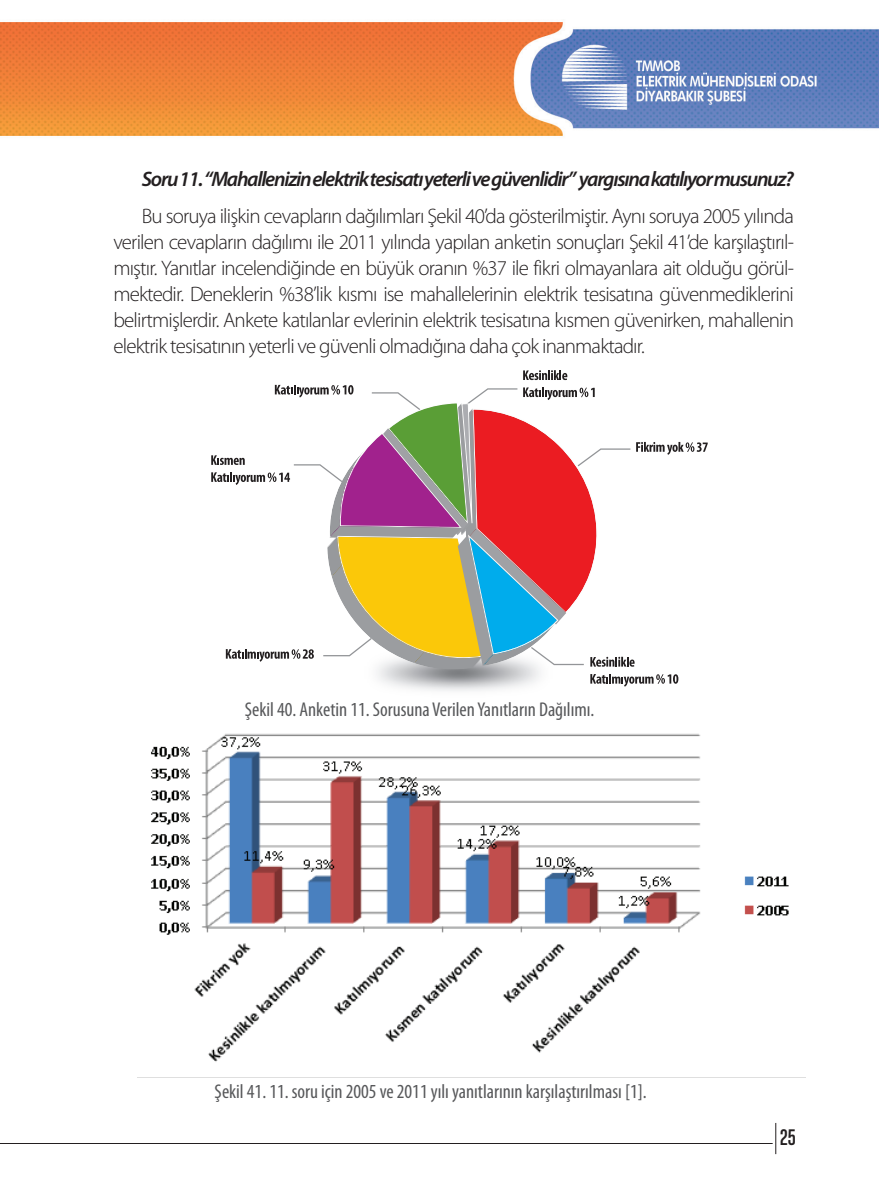
<style>
.page{position:relative;width:879px;height:1191px;background:#fff}
.page>*{position:absolute;margin:0;border:0;box-sizing:border-box;transform-origin:0 0}
.t1{font:24px "Chalet Comprime Cologne Eighty";color:#231f20}
.t2{font:300 21px/26px "Myriad Pro";letter-spacing:-.04em;color:#231f20;text-align:justify}
.t3{font:italic 600 21px "Myriad Pro";letter-spacing:-.06em;color:#231f20}
.t4{font:condensed 20px "Myriad Pro";color:#57585a}
</style>
<div class="page">
<img style="left:0;top:22px;width:879px;height:1133px">
<hr style="left:0;top:1143px;width:772px;height:1px;background:#231f20">
<hr style="left:775px;top:1123px;width:1px;height:31px;background:#231f20">
<img style="left:291px;top:686px;width:335px;height:41px">
<svg style="left:211px;top:370px;width:497px;height:316px"></svg>
<img style="left:137px;top:727px;width:668px;height:350px">
<p class="t3" style="left:142px;top:165px;width:653px">Soru 11. “Mahallenizin elektrik tesisatı yeterli ve güvenlidir” yargısına katılıyor musunuz?</p>
<p class="t2" style="left:113px;top:203px;width:682px;text-indent:28px">Bu soruya ilişkin cevapların dağılımları Şekil 40’da gösterilmiştir. Aynı soruya 2005 yılında verilen cevapların dağılımı ile 2011 yılında yapılan anketin sonuçları Şekil 41’de karşılaştırıl&shy;mıştır. Yanıtlar incelendiğinde en büyük oranın %37 ile fikri olmayanlara ait olduğu görül&shy;mektedir. Deneklerin %38’lik kısmı ise mahallelerinin elektrik tesisatına güvenmediklerini belirtmişlerdir. Ankete katılanlar evlerinin elektrik tesisatına kısmen güvenirken, mahallenin elektrik tesisatının yeterli ve güvenli olmadığına daha çok inanmaktadır.</p>
<p class="t4" style="left:245px;top:697px;width:351px">Şekil 40. Anketin 11. Sorusuna Verilen Yanıtların Dağılımı.</p>
<p class="t4" style="left:215px;top:1079px;width:433px">Şekil 41. 11. soru için 2005 ve 2011 yılı yanıtlarının karşılaştırılması [1].</p>
<p class="t1" style="left:780px;top:1123px;width:17px">25</p>
</div>
